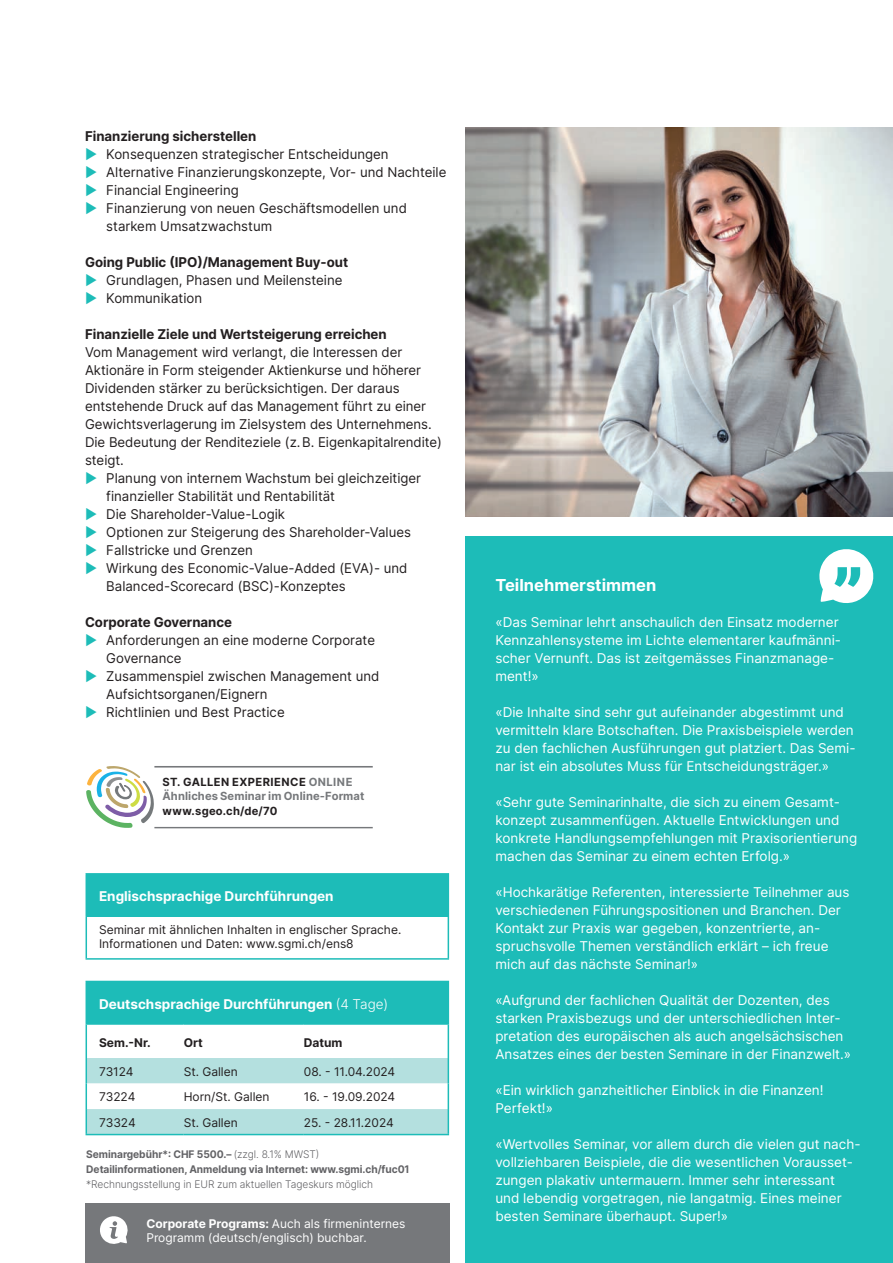
<style>
.page{position:relative;width:893px;height:1263px;background:#fff}
.page>*{position:absolute;margin:0;border:0;box-sizing:border-box;transform-origin:0 0}
.t1{font:700 16.5px "Inter";color:#fff}
.t2{font:13.5px/18px "Inter";color:#fff}
.t3{font:13.5px/18px "Inter";color:#231f20}
.t4{font:700 13.5px "Inter";color:#231f20}
.t5{font:700 13.5px "Inter";color:#fff}
.t6{font:12px/14.4px "Inter";color:#231f20}
.t7{font:12px/14.4px "Inter";color:#fff}
.t8{font:700 12px "Inter";color:#231f20}
.t9{font:700 11.25px/14.5px "Inter";letter-spacing:.01em;color:#76787b}
.t10{font:700 11.25px "Inter";letter-spacing:.025em;color:#231f20}
.t11{font:700 10.5px/15px "Inter";letter-spacing:-.005em;color:#636366}
.t12{font:300 10.5px "Inter";letter-spacing:-.005em;color:#636366}
.s1{color:#1dbcb8}
.s2{font-weight:700}
.s3{color:#231f20}
.s4{font-weight:300}
</style>
<div class="page">
<div style="left:85px;top:1203px;width:364px;height:60px;background:#76787b"></div>
<svg style="left:100px;top:1216px;width:28px;height:28px"></svg>
<div style="left:466px;top:536px;width:427px;height:727px;background:#1dbcb8"></div>
<svg style="left:819px;top:549px;width:55px;height:54px"></svg>
<img style="left:466px;top:128px;width:427px;height:389px">
<svg style="left:86px;top:766px;width:68px;height:62px"></svg>
<hr style="left:154px;top:766px;width:219px;height:1px;background:#76787b">
<hr style="left:154px;top:827px;width:219px;height:1px;background:#76787b">
<div style="left:86px;top:874px;width:362px;height:42px;background:#1dbcb8"></div>
<hr style="left:86px;top:873px;width:363px;height:1px;background:#1dbcb8">
<hr style="left:448px;top:874px;width:1px;height:42px;background:#1dbcb8">
<hr style="left:86px;top:916px;width:1px;height:42px;background:#1dbcb8">
<hr style="left:448px;top:916px;width:1px;height:42px;background:#1dbcb8">
<hr style="left:86px;top:958px;width:363px;height:2px;background:#1dbcb8">
<div style="left:86px;top:981px;width:362px;height:43px;background:#1dbcb8"></div>
<hr style="left:86px;top:1025px;width:1px;height:33px;background:#1dbcb8">
<hr style="left:448px;top:1025px;width:1px;height:33px;background:#1dbcb8">
<svg style="left:86px;top:1058px;width:363px;height:76px"></svg>
<hr style="left:86px;top:1134px;width:98px;height:1px;background:#1dbcb8">
<hr style="left:184px;top:1134px;width:120px;height:1px;background:#1dbcb8">
<hr style="left:304px;top:1134px;width:145px;height:1px;background:#1dbcb8">
<hr style="left:304px;top:981px;width:145px;height:1px;background:#1dbcb8">
<hr style="left:448px;top:982px;width:1px;height:41px;background:#1dbcb8">
<hr style="left:86px;top:1023px;width:98px;height:2px;background:#1dbcb8">
<hr style="left:184px;top:1023px;width:120px;height:2px;background:#1dbcb8">
<hr style="left:304px;top:1023px;width:145px;height:2px;background:#1dbcb8">
<p class="t4" style="left:85px;top:126px;width:173px">Finanzierung sicherstellen</p>
<p class="t3" style="left:85px;top:145px;width:305px"><span class="s1">▶</span> Konsequenzen strategischer Entscheidungen</p>
<p class="t3" style="left:85px;top:163px;width:363px"><span class="s1">▶</span> Alternative Finanzierungskonzepte, Vor- und Nachteile</p>
<p class="t3" style="left:85px;top:181px;width:155px"><span class="s1">▶</span> Financial Engineering</p>
<p class="t3" style="left:85px;top:199px;width:323px"><span class="s1">▶</span> Finanzierung von neuen Geschäftsmodellen und</p>
<p class="t3" style="left:106px;top:217px;width:167px">starkem Umsatzwachstum</p>
<p class="t3" style="left:85px;top:253px;width:265px"><span class="s2">Going Public (IPO)/Management Buy-out </span><span class="s1">▶</span> Grundlagen, Phasen und Meilensteine <span class="s1">▶</span> Kommunikation</p>
<p class="t4" style="left:85px;top:324px;width:303px">Finanzielle Ziele und Wertsteigerung erreichen</p>
<p class="t3" style="left:85px;top:343px;width:319px">Vom Management wird verlangt, die Interessen der</p>
<p class="t3" style="left:85px;top:361px;width:337px">Aktionäre in Form steigender Aktienkurse und höherer</p>
<p class="t3" style="left:85px;top:379px;width:316px">Dividenden stärker zu berücksichtigen. Der daraus</p>
<p class="t3" style="left:85px;top:397px;width:343px">entstehende Druck auf das Management führt zu einer</p>
<p class="t3" style="left:85px;top:415px;width:348px">Gewichtsverlagerung im Zielsystem des Unternehmens.</p>
<p class="t3" style="left:85px;top:433px;width:359px">Die Bedeutung der Renditeziele (z.B. Eigenkapitalrendite)</p>
<p class="t3" style="left:85px;top:451px;width:40px">steigt.</p>
<p class="t3" style="left:85px;top:469px;width:338px"><span class="s1">▶</span> Planung von internem Wachstum bei gleichzeitiger</p>
<p class="t3" style="left:106px;top:487px;width:230px">finanzieller Stabilität und Rentabilität</p>
<p class="t3" style="left:85px;top:505px;width:202px"><span class="s1">▶</span> Die Shareholder-Value-Logik</p>
<p class="t3" style="left:85px;top:523px;width:327px"><span class="s1">▶</span> Optionen zur Steigerung des Shareholder-Values</p>
<p class="t3" style="left:85px;top:541px;width:169px"><span class="s1">▶</span> Fallstricke und Grenzen</p>
<p class="t3" style="left:85px;top:559px;width:324px"><span class="s1">▶</span> Wirkung des Economic-Value-Added (EVA)- und</p>
<p class="t3" style="left:106px;top:577px;width:241px">Balanced-Scorecard (BSC)-Konzeptes</p>
<p class="t4" style="left:85px;top:612px;width:148px">Corporate Governance</p>
<p class="t3" style="left:85px;top:631px;width:292px"><span class="s1">▶</span> Anforderungen an eine moderne Corporate</p>
<p class="t3" style="left:106px;top:649px;width:77px">Governance</p>
<p class="t3" style="left:85px;top:667px;width:296px"><span class="s1">▶</span> Zusammenspiel zwischen Management und</p>
<p class="t3" style="left:106px;top:685px;width:163px">Aufsichtsorganen/Eignern</p>
<p class="t3" style="left:85px;top:703px;width:201px"><span class="s1">▶</span> Richtlinien und Best Practice</p>
<p class="t9" style="left:163px;top:774px;width:203px"><span class="s3">ST. GALLEN EXPERIENCE</span> ONLINE<br>Ähnliches Seminar im Online-Format</p>
<p class="t10" style="left:163px;top:802px;width:116px">www.sgeo.ch/de/70</p>
<p class="t5" style="left:99px;top:886px;width:236px">Englischsprachige Durchführungen</p>
<p class="t6" style="left:99px;top:922px;width:304px">Seminar mit ähnlichen Inhalten in englischer Sprache.<br>Informationen und Daten: www.sgmi.ch/ens8</p>
<p class="t5" style="left:99px;top:994px;width:291px">Deutschsprachige Durchführungen <span class="s4">(4 Tage)</span></p>
<p class="t8" style="left:99px;top:1034px;width:53px">Sem.-Nr.</p>
<p class="t8" style="left:184px;top:1034px;width:21px">Ort</p>
<p class="t8" style="left:304px;top:1034px;width:40px">Datum</p>
<p class="t6" style="left:99px;top:1064px;width:36px">73124</p>
<p class="t6" style="left:184px;top:1064px;width:56px">St. Gallen</p>
<p class="t6" style="left:304px;top:1064px;width:93px">08. - 11.04.2024</p>
<p class="t6" style="left:99px;top:1089px;width:38px">73224</p>
<p class="t6" style="left:184px;top:1089px;width:87px">Horn/St. Gallen</p>
<p class="t6" style="left:304px;top:1089px;width:93px">16. - 19.09.2024</p>
<p class="t6" style="left:99px;top:1115px;width:38px">73324</p>
<p class="t6" style="left:184px;top:1115px;width:56px">St. Gallen</p>
<p class="t6" style="left:304px;top:1115px;width:91px">25. - 28.11.2024</p>
<p class="t11" style="left:86px;top:1146px;width:325px">Seminargebühr*: CHF 5500.– <span class="s4">(zzgl. 8.1% MWST)<br></span>Detailinformationen, Anmeldung via Internet: www.sgmi.ch/fuc01</p>
<p class="t12" style="left:86px;top:1176px;width:288px">*Rechnungsstellung in EUR zum aktuellen Tageskurs möglich</p>
<p class="t7" style="left:146px;top:1216px;width:261px"><span class="s2">Corporate Programs:</span> Auch als firmeninternes<br>Programm (deutsch/englisch) buchbar.</p>
<p class="t1" style="left:495px;top:573px;width:163px">Teilnehmerstimmen</p>
<p class="t2" style="left:495px;top:613px;width:347px">«Das Seminar lehrt anschaulich den Einsatz moderner Kennzahlensysteme im Lichte elementarer kaufmänni&shy;scher Vernunft. Das ist zeitgemässes Finanzmanage&shy;ment!»</p>
<p class="t2" style="left:495px;top:703px;width:362px">«Die Inhalte sind sehr gut aufeinander abgestimmt und vermitteln klare Botschaften. Die Praxisbeispiele werden zu den fachlichen Ausführungen gut platziert. Das Semi&shy;nar ist ein absolutes Muss für Entscheidungsträger.»</p>
<p class="t2" style="left:495px;top:793px;width:363px">«Sehr gute Seminarinhalte, die sich zu einem Gesamt&shy;konzept zusammenfügen. Aktuelle Entwicklungen und konkrete Handlungsempfehlungen mit Praxisorientierung machen das Seminar zu einem echten Erfolg.»</p>
<p class="t2" style="left:495px;top:883px;width:356px">«Hochkarätige Referenten, interessierte Teilnehmer aus verschiedenen Führungspositionen und Branchen. Der Kontakt zur Praxis war gegeben, konzentrierte, an&shy;spruchsvolle Themen verständlich erklärt – ich freue mich auf das nächste Seminar!»</p>
<p class="t2" style="left:495px;top:991px;width:357px">«Aufgrund der fachlichen Qualität der Dozenten, des starken Praxisbezugs und der unterschiedlichen Inter&shy;pretation des europäischen als auch angelsächsischen Ansatzes eines der besten Seminare in der Finanzwelt.»</p>
<p class="t2" style="left:495px;top:1081px;width:330px">«Ein wirklich ganzheitlicher Einblick in die Finanzen!<br>Perfekt!»</p>
<p class="t2" style="left:495px;top:1135px;width:367px">«Wertvolles Seminar, vor allem durch die vielen gut nach&shy;vollziehbaren Beispiele, die die wesentlichen Vorausset&shy;zungen plakativ untermauern. Immer sehr interessant und lebendig vorgetragen, nie langatmig. Eines meiner besten Seminare überhaupt. Super!»</p>
</div>
